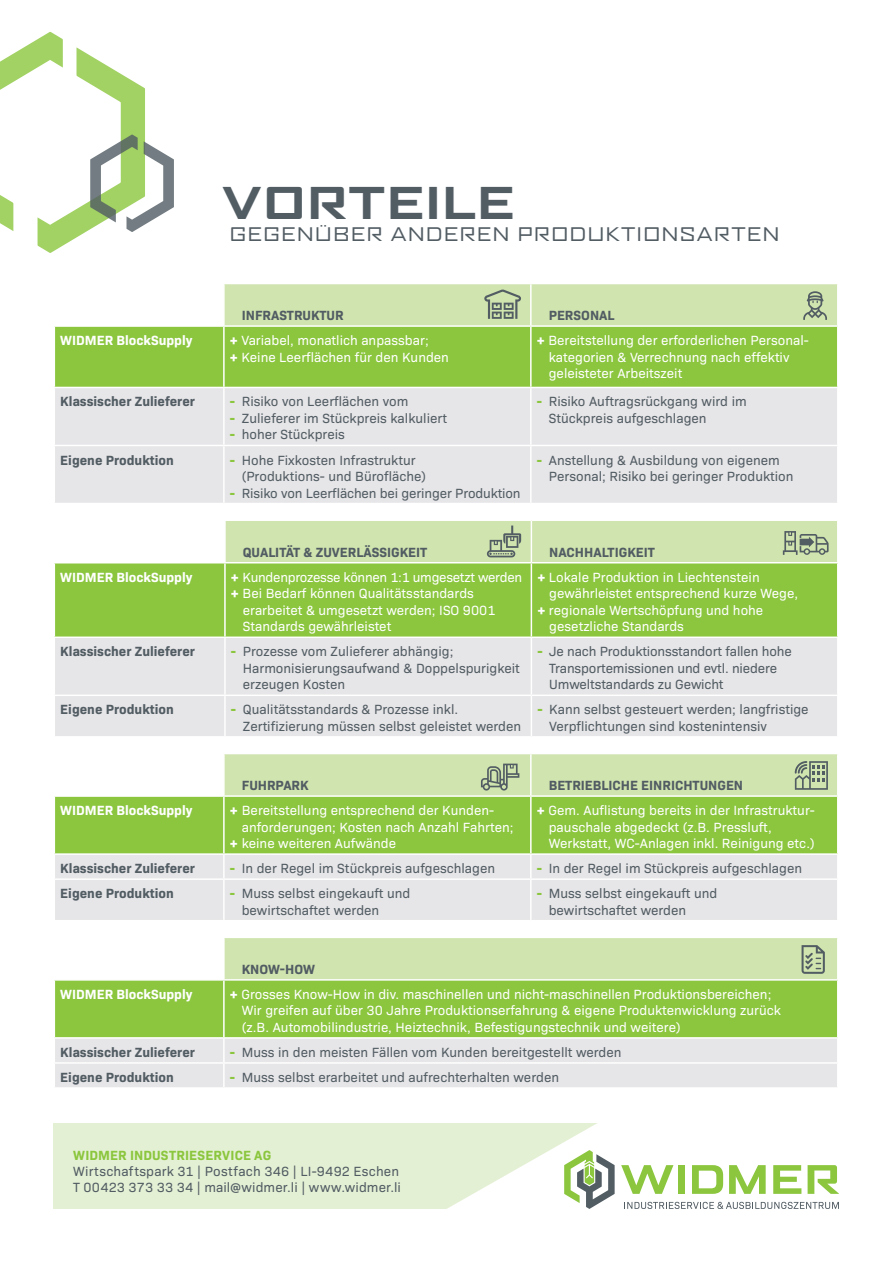
<style>
.page{position:relative;width:893px;height:1263px;background:#fff}
.page>*{position:absolute;margin:0;border:0;box-sizing:border-box;transform-origin:0 0}
.t1{font:700 expanded 42px "Agency FB";letter-spacing:.01em;color:#515c63}
.t2{font:expanded 18px "Agency FB";letter-spacing:.01em;color:#515c63}
.t3{font:13.5px/16.5px "Bio Sans";color:#515c63}
.t4{font:13.5px/16.5px "Bio Sans";color:#fff}
.t5{font:700 13.5px "Bio Sans";color:#515c63}
.t6{font:700 13.5px "Bio Sans";color:#fff}
.t7{font:13.5px "Bio Sans";letter-spacing:.02em;color:#515c63}
.t8{font:13.5px "Bio Sans";letter-spacing:-.02em;color:#fff}
.t9{font:700 13.5px "Bio Sans";letter-spacing:.01em;color:#8bc63e}
.s1{font-weight:800}
.s2{font-weight:800;color:#8bc63e}
</style>
<div class="page">
<div style="left:55px;top:797px;width:782px;height:56px;background:#8bc63e"></div>
<div style="left:55px;top:855px;width:782px;height:65px;background:#e6e5e7"></div>
<hr style="left:223px;top:855px;width:2px;height:23px;background:#fff">
<hr style="left:530px;top:855px;width:2px;height:23px;background:#fff">
<hr style="left:54px;top:878px;width:170px;height:2px;background:#fff">
<hr style="left:224px;top:878px;width:307px;height:2px;background:#fff">
<hr style="left:223px;top:880px;width:2px;height:40px;background:#fff">
<hr style="left:531px;top:878px;width:307px;height:2px;background:#fff">
<hr style="left:530px;top:880px;width:2px;height:40px;background:#fff">
<hr style="left:223px;top:797px;width:2px;height:56px;background:#fff">
<hr style="left:530px;top:797px;width:2px;height:56px;background:#fff">
<svg style="left:224px;top:754px;width:614px;height:42px;background:#cce0ad"></svg>
<div style="left:55px;top:563px;width:782px;height:73px;background:#8bc63e"></div>
<div style="left:55px;top:638px;width:782px;height:98px;background:#e6e5e7"></div>
<hr style="left:224px;top:563px;width:2px;height:73px;background:#fff">
<hr style="left:531px;top:563px;width:1px;height:73px;background:#fff">
<hr style="left:224px;top:638px;width:2px;height:56px;background:#fff">
<hr style="left:531px;top:638px;width:1px;height:56px;background:#fff">
<hr style="left:54px;top:694px;width:171px;height:2px;background:#fff">
<hr style="left:225px;top:694px;width:306px;height:2px;background:#fff">
<hr style="left:224px;top:696px;width:2px;height:40px;background:#fff">
<hr style="left:531px;top:694px;width:307px;height:2px;background:#fff">
<hr style="left:531px;top:696px;width:1px;height:40px;background:#fff">
<svg style="left:225px;top:520px;width:612px;height:43px;background:#cde1b0"></svg>
<div style="left:55px;top:327px;width:782px;height:60px;background:#8bc63e"></div>
<div style="left:55px;top:388px;width:782px;height:115px;background:#e6e5e7"></div>
<hr style="left:223px;top:327px;width:2px;height:60px;background:#fff">
<hr style="left:530px;top:327px;width:2px;height:60px;background:#fff">
<hr style="left:223px;top:388px;width:2px;height:57px;background:#fff">
<hr style="left:530px;top:388px;width:2px;height:57px;background:#fff">
<hr style="left:54px;top:445px;width:170px;height:1px;background:#fff">
<hr style="left:224px;top:445px;width:307px;height:1px;background:#fff">
<hr style="left:223px;top:446px;width:2px;height:57px;background:#fff">
<hr style="left:531px;top:445px;width:307px;height:1px;background:#fff">
<hr style="left:530px;top:446px;width:2px;height:57px;background:#fff">
<svg style="left:224px;top:284px;width:614px;height:42px;background:#cde1ae"></svg>
<div style="left:54px;top:1124px;width:629px;height:85px;background:#e4f0d4"></div>
<svg style="left:351px;top:1123px;width:334px;height:86px"></svg>
<svg style="left:621px;top:1165px;width:52px;height:29px;background:#c9e4a6"></svg>
<div style="left:678px;top:1165px;width:7px;height:29px;background:#8bc63e"></div>
<svg style="left:692px;top:1165px;width:31px;height:29px"></svg>
<svg style="left:729px;top:1165px;width:37px;height:29px"></svg>
<svg style="left:773px;top:1165px;width:28px;height:29px"></svg>
<svg style="left:808px;top:1165px;width:31px;height:29px"></svg>
<svg style="left:624px;top:1202px;width:215px;height:7px"></svg>
<svg style="left:564px;top:1150px;width:51px;height:59px;background:#b6c5ab"></svg>
<svg style="left:0;top:32px;width:174px;height:221px"></svg>
<div style="left:224px;top:937px;width:614px;height:43px;background:#cfe4ae"></div>
<div style="left:55px;top:981px;width:782px;height:56px;background:#8bc63e"></div>
<div style="left:55px;top:1039px;width:782px;height:48px;background:#e6e5e7"></div>
<hr style="left:223px;top:981px;width:2px;height:56px;background:#fff">
<hr style="left:224px;top:936px;width:614px;height:2px;background:#fff">
<hr style="left:223px;top:938px;width:2px;height:41px;background:#fff">
<hr style="left:837px;top:938px;width:1px;height:41px;background:#fff">
<hr style="left:224px;top:979px;width:614px;height:2px;background:#fff">
<svg style="left:801px;top:945px;width:24px;height:29px"></svg>
<p class="t1" style="left:222px;top:177px;width:295px">VORTEILE</p>
<p class="t2" style="left:229px;top:223px;width:552px">GEGENÜBER ANDEREN PRODUKTIONSARTEN</p>
<p class="t5" style="left:242px;top:305px;width:103px">INFRASTRUKTUR</p>
<p class="t5" style="left:549px;top:305px;width:67px">PERSONAL</p>
<p class="t6" style="left:60px;top:330px;width:134px">WIDMER BlockSupply</p>
<p class="t4" style="left:230px;top:331px;width:201px"><span class="s1">+</span> Variabel, monatlich anpassbar;</p>
<p class="t4" style="left:230px;top:348px;width:221px"><span class="s1">+</span> Keine Leerflächen für den Kunden</p>
<p class="t5" style="left:60px;top:391px;width:136px">Klassischer Zulieferer</p>
<p class="t3" style="left:230px;top:392px;width:180px"><span class="s2">-</span> Risiko von Leerflächen vom</p>
<p class="t3" style="left:230px;top:409px;width:219px"><span class="s2">-</span> Zulieferer im Stückpreis kalkuliert</p>
<p class="t3" style="left:230px;top:425px;width:117px"><span class="s2">-</span> hoher Stückpreis</p>
<p class="t5" style="left:60px;top:449px;width:115px">Eigene Produktion</p>
<p class="t3" style="left:242px;top:450px;width:186px;text-indent:-12px"><span class="s2">-</span> Hohe Fixkosten Infrastruktur (Produktions- und Bürofläche)</p>
<p class="t3" style="left:230px;top:483px;width:292px"><span class="s2">-</span> Risiko von Leerflächen bei geringer Produktion</p>
<p class="t4" style="left:549px;top:331px;width:262px;text-indent:-12px"><span class="s1">+</span> Bereitstellung der erforderlichen Personal&shy;kategorien &amp; Verrechnung nach effektiv geleisteter Arbeitszeit</p>
<p class="t3" style="left:537px;top:392px;width:211px"><span class="s2">-</span> Risiko Auftragsrückgang wird im</p>
<p class="t3" style="left:549px;top:409px;width:159px">Stückpreis aufgeschlagen</p>
<p class="t3" style="left:537px;top:450px;width:244px"><span class="s2">-</span> Anstellung &amp; Ausbildung von eigenem</p>
<p class="t3" style="left:549px;top:467px;width:246px">Personal; Risiko bei geringer Produktion</p>
<p class="t5" style="left:243px;top:542px;width:186px">QUALITÄT &amp; ZUVERLÄSSIGKEIT</p>
<p class="t5" style="left:549px;top:542px;width:107px">NACHHALTIGKEIT</p>
<p class="t6" style="left:60px;top:567px;width:134px">WIDMER BlockSupply</p>
<p class="t8" style="left:231px;top:567px;width:293px"><span class="s1">+</span> Kundenprozesse können 1:1 umgesetzt werden</p>
<p class="t4" style="left:231px;top:584px;width:245px"><span class="s1">+</span> Bei Bedarf können Qualitätsstandards</p>
<p class="t4" style="left:243px;top:601px;width:254px">erarbeitet &amp; umgesetzt werden; ISO 9001<br>Standards gewährleistet</p>
<p class="t4" style="left:549px;top:568px;width:250px;text-indent:-12px"><span class="s1">+</span> Lokale Produktion in Liechtenstein gewährleistet entsprechend kurze Wege,</p>
<p class="t4" style="left:549px;top:601px;width:216px;text-indent:-12px"><span class="s1">+</span> regionale Wertschöpfung und hohe gesetzliche Standards</p>
<p class="t5" style="left:60px;top:641px;width:136px">Klassischer Zulieferer</p>
<p class="t3" style="left:243px;top:642px;width:279px;text-indent:-12px"><span class="s2">-</span> Prozesse vom Zulieferer abhängig;<br>Harmonisierungsaufwand &amp; Doppelspurigkeit erzeugen Kosten</p>
<p class="t3" style="left:549px;top:642px;width:244px;text-indent:-12px"><span class="s2">-</span> Je nach Produktionsstandort fallen hohe<br>Transportemissionen und evtl. niedere<br>Umweltstandards zu Gewicht</p>
<p class="t5" style="left:60px;top:699px;width:115px">Eigene Produktion</p>
<p class="t3" style="left:243px;top:700px;width:280px;text-indent:-12px"><span class="s2">-</span> Qualitätsstandards &amp; Prozesse inkl.<br>Zertifizierung müssen selbst geleistet werden</p>
<p class="t3" style="left:549px;top:700px;width:261px;text-indent:-12px"><span class="s2">-</span> Kann selbst gesteuert werden; langfristige<br>Verpflichtungen sind kostenintensiv</p>
<p class="t5" style="left:242px;top:775px;width:68px">FUHRPARK</p>
<p class="t5" style="left:549px;top:775px;width:196px">BETRIEBLICHE EINRICHTUNGEN</p>
<p class="t6" style="left:60px;top:800px;width:134px">WIDMER BlockSupply</p>
<p class="t4" style="left:242px;top:801px;width:273px;text-indent:-12px"><span class="s1">+</span> Bereitstellung entsprechend der Kunden&shy;anforderungen; Kosten nach Anzahl Fahrten;</p>
<p class="t4" style="left:230px;top:834px;width:168px"><span class="s1">+</span> keine weiteren Aufwände</p>
<p class="t4" style="left:549px;top:801px;width:268px;text-indent:-12px"><span class="s1">+</span> Gem. Auflistung bereits in der Infrastruktur&shy;pauschale abgedeckt (z.B. Pressluft,<br>Werkstatt, WC-Anlagen inkl. Reinigung etc.)</p>
<p class="t5" style="left:60px;top:858px;width:136px">Klassischer Zulieferer</p>
<p class="t3" style="left:230px;top:859px;width:267px"><span class="s2">-</span> In der Regel im Stückpreis aufgeschlagen</p>
<p class="t3" style="left:537px;top:859px;width:267px"><span class="s2">-</span> In der Regel im Stückpreis aufgeschlagen</p>
<p class="t5" style="left:60px;top:883px;width:115px">Eigene Produktion</p>
<p class="t3" style="left:242px;top:884px;width:170px;text-indent:-12px"><span class="s2">-</span> Muss selbst eingekauft und bewirtschaftet werden</p>
<p class="t3" style="left:549px;top:884px;width:170px;text-indent:-12px"><span class="s2">-</span> Muss selbst eingekauft und bewirtschaftet werden</p>
<p class="t5" style="left:242px;top:959px;width:75px">KNOW-HOW</p>
<p class="t6" style="left:60px;top:984px;width:134px">WIDMER BlockSupply</p>
<p class="t4" style="left:242px;top:985px;width:541px;text-indent:-12px"><span class="s1">+</span> Grosses Know-How in div. maschinellen und nicht-maschinellen Produktionsbereichen;<br>Wir greifen auf über 30 Jahre Produktionserfahrung &amp; eigene Produktenwicklung zurück (z.B. Automobilindustrie, Heiztechnik, Befestigungstechnik und weitere)</p>
<p class="t5" style="left:60px;top:1042px;width:136px">Klassischer Zulieferer</p>
<p class="t3" style="left:230px;top:1043px;width:393px"><span class="s2">-</span> Muss in den meisten Fällen vom Kunden bereitgestellt werden</p>
<p class="t5" style="left:60px;top:1067px;width:115px">Eigene Produktion</p>
<p class="t3" style="left:230px;top:1068px;width:331px"><span class="s2">-</span> Muss selbst erarbeitet und aufrechterhalten werden</p>
<p class="t9" style="left:73px;top:1145px;width:200px">WIDMER INDUSTRIESERVICE AG</p>
<p class="t7" style="left:73px;top:1161px;width:327px">Wirtschaftspark 31 | Postfach 346 | LI-9492 Eschen</p>
<p class="t3" style="left:73px;top:1178px;width:329px">T 00423 373 33 34 | mail@widmer.li | www.widmer.li</p>
</div>
